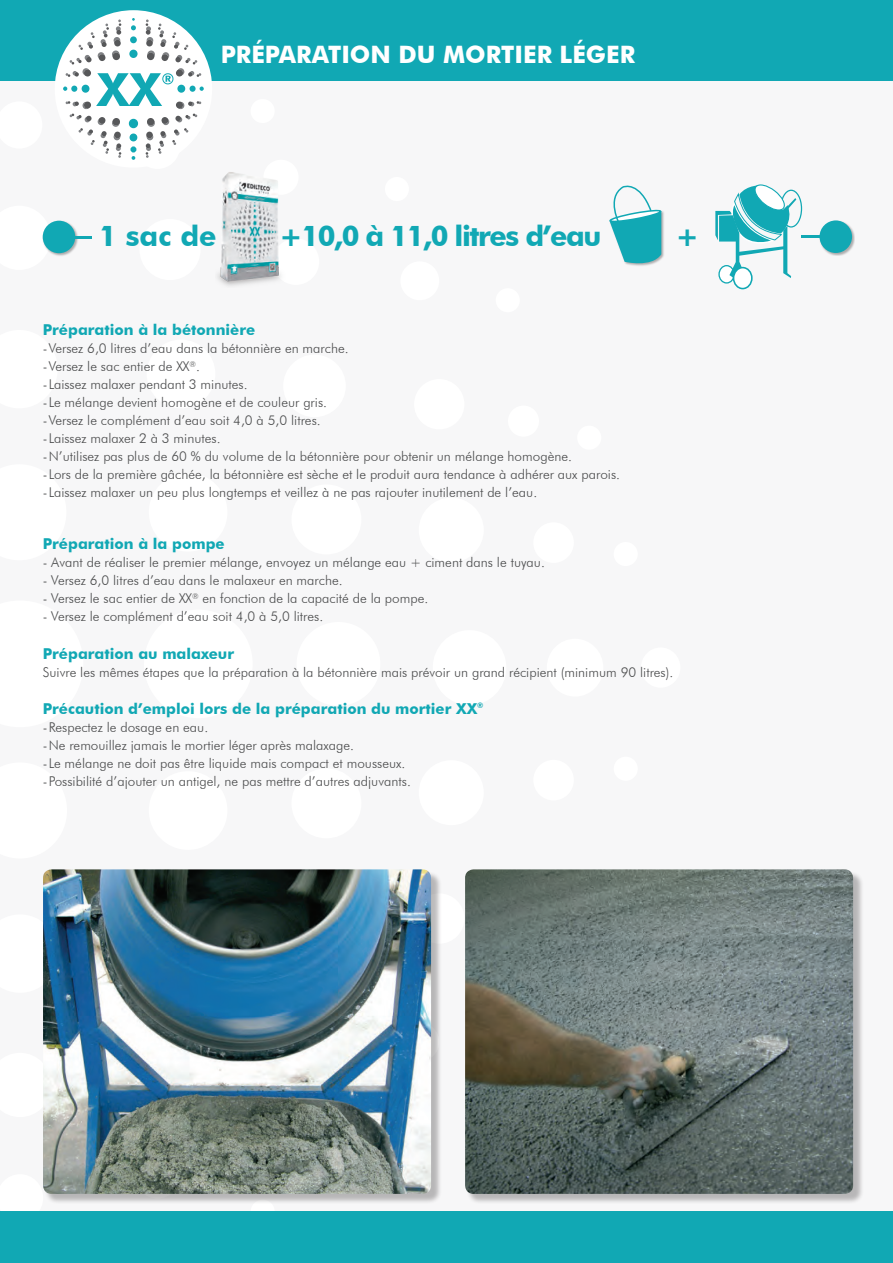
<style>
.page{position:relative;width:893px;height:1263px;background:#f7f7f8}
.page>*{position:absolute;margin:0;border:0;box-sizing:border-box;transform-origin:0 0}
.t1{font:700 28.5px "Futura BT";letter-spacing:-.05em;color:#11a8b4}
.t2{font:700 24px "Futura BT";color:#fff}
.t3{font:700 15px "Futura BT";color:#11a8b4}
.t4{font:300 13.5px "Futura BT";color:#4b4c4d}
</style>
<div class="page">
<div style="left:614px;top:542px;width:24px;height:24px;background:#fff;border-radius:50%"></div>
<div style="left:577px;top:426px;width:24px;height:24px;background:#fff;border-radius:50%"></div>
<div style="left:496px;top:288px;width:24px;height:24px;background:#fff;border-radius:50%"></div>
<div style="left:385px;top:177px;width:24px;height:24px;background:#fff;border-radius:50%"></div>
<div style="left:251px;top:99px;width:24px;height:24px;background:#fff;border-radius:50%"></div>
<div style="left:533px;top:522px;width:41px;height:41px;background:#fff;border-radius:50%"></div>
<div style="left:419px;top:498px;width:65px;height:64px;background:#fff;border-radius:50%"></div>
<div style="left:291px;top:484px;width:70px;height:70px;background:#fff;border-radius:50%"></div>
<div style="left:149px;top:473px;width:78px;height:79px;background:#fff;border-radius:50%"></div>
<div style="left:147px;top:340px;width:68px;height:68px;background:#fff;border-radius:50%"></div>
<div style="left:283px;top:355px;width:63px;height:62px;background:#fff;border-radius:50%"></div>
<div style="left:414px;top:379px;width:50px;height:50px;background:#fff;border-radius:50%"></div>
<div style="left:508px;top:406px;width:31px;height:31px;background:#fff;border-radius:50%"></div>
<div style="left:139px;top:219px;width:62px;height:61px;background:#fff;border-radius:50%"></div>
<div style="left:273px;top:238px;width:46px;height:47px;background:#fff;border-radius:50%"></div>
<div style="left:400px;top:261px;width:39px;height:39px;background:#fff;border-radius:50%"></div>
<div style="left:135px;top:124px;width:45px;height:45px;background:#fff;border-radius:50%"></div>
<div style="left:263px;top:160px;width:36px;height:35px;background:#fff;border-radius:50%"></div>
<div style="left:614px;top:757px;width:24px;height:24px;background:#fff;border-radius:50%"></div>
<div style="left:251px;top:1200px;width:24px;height:24px;background:#fff;border-radius:50%"></div>
<div style="left:533px;top:760px;width:41px;height:40px;background:#fff;border-radius:50%"></div>
<div style="left:419px;top:760px;width:65px;height:65px;background:#fff;border-radius:50%"></div>
<div style="left:291px;top:768px;width:70px;height:70px;background:#fff;border-radius:50%"></div>
<div style="left:149px;top:771px;width:78px;height:79px;background:#fff;border-radius:50%"></div>
<div style="left:414px;top:893px;width:50px;height:51px;background:#fff;border-radius:50%"></div>
<div style="left:433px;top:630px;width:73px;height:75px;background:#fff;border-radius:50%"></div>
<div style="left:547px;top:639px;width:56px;height:57px;background:#fff;border-radius:50%"></div>
<div style="left:641px;top:647px;width:39px;height:41px;background:#fff;border-radius:50%"></div>
<svg style="left:0;top:1211px;width:43px;height:1px"></svg>
<div style="left:144px;top:609px;width:109px;height:109px;background:#fff;border-radius:50%"></div>
<div style="left:297px;top:622px;width:83px;height:84px;background:#fff;border-radius:50%"></div>
<div style="left:0;top:0;width:893px;height:81px;background:#11a8b4"></div>
<div style="left:0;top:1212px;width:893px;height:51px;background:#11a8b4"></div>
<div style="left:44px;top:871px;width:398px;height:333px;background:#231f20;opacity:.3"></div>
<img style="left:43px;top:869px;width:388px;height:325px">
<div style="left:466px;top:871px;width:398px;height:333px;background:#231f20;opacity:.3"></div>
<img style="left:465px;top:869px;width:388px;height:325px">
<div style="left:42px;top:220px;width:36px;height:36px;background:#231f20;opacity:.35"></div>
<div style="left:43px;top:221px;width:32px;height:32px;background:#11a8b4;border-radius:50%"></div>
<svg style="left:75px;top:236px;width:17px;height:2px"></svg>
<div style="left:819px;top:220px;width:36px;height:36px;background:#231f20;opacity:.35"></div>
<div style="left:819px;top:220px;width:33px;height:33px;background:#11a8b4;border-radius:50%"></div>
<div style="left:718px;top:265px;width:17px;height:19px;border:1px solid #11a8b4;border-radius:50%"></div>
<div style="left:733px;top:267px;width:20px;height:22px;border:2px solid #11a8b4;border-radius:50%"></div>
<div style="left:609px;top:210px;width:55px;height:56px;background:#231f20;opacity:.35"></div>
<svg style="left:609px;top:185px;width:52px;height:81px"></svg>
<svg style="left:715px;top:184px;width:107px;height:98px"></svg>
<img style="left:217px;top:172px;width:64px;height:114px">
<div style="left:55px;top:10px;width:157px;height:158px;background:#fff;border-radius:50%"></div>
<svg style="left:63px;top:18px;width:141px;height:142px"></svg>
<p class="t2" style="left:221px;top:40px;width:416px">PRÉPARATION DU MORTIER LÉGER</p>
<p class="t1" style="left:99px;top:218px;width:119px">1 sac de</p>
<p class="t1" style="left:279px;top:218px;width:324px">+10,0 à 11,0 litres d’eau</p>
<p class="t1" style="left:675px;top:218px;width:25px">+</p>
<p class="t3" style="left:43px;top:321px;width:214px">Préparation à la bétonnière</p>
<p class="t4" style="left:43px;top:340px;width:307px">-Versez 6,0 litres d’eau dans la bétonnière en marche.</p>
<p class="t4" style="left:43px;top:358px;width:159px">-Versez le sac entier de XX<sup>®</sup>.</p>
<p class="t4" style="left:43px;top:376px;width:206px">-Laissez malaxer pendant 3 minutes.</p>
<p class="t4" style="left:43px;top:394px;width:286px">-Le mélange devient homogène et de couleur gris.</p>
<p class="t4" style="left:43px;top:412px;width:279px">-Versez le complément d’eau soit 4,0 à 5,0 litres.</p>
<p class="t4" style="left:43px;top:430px;width:179px">-Laissez malaxer 2 à 3 minutes.</p>
<p class="t4" style="left:43px;top:448px;width:531px">-N’utilisez pas plus de 60 % du volume de la bétonnière pour obtenir un mélange homogène.</p>
<p class="t4" style="left:43px;top:466px;width:579px">-Lors de la première gâchée, la bétonnière est sèche et le produit aura tendance à adhérer aux parois.</p>
<p class="t4" style="left:43px;top:484px;width:496px">-Laissez malaxer un peu plus longtemps et veillez à ne pas rajouter inutilement de l’eau.</p>
<p class="t3" style="left:43px;top:535px;width:183px">Préparation à la pompe</p>
<p class="t4" style="left:43px;top:554px;width:504px">- Avant de réaliser le premier mélange, envoyez un mélange eau + ciment dans le tuyau.</p>
<p class="t4" style="left:43px;top:572px;width:301px">- Versez 6,0 litres d’eau dans le malaxeur en marche.</p>
<p class="t4" style="left:43px;top:590px;width:387px">- Versez le sac entier de XX<sup>®</sup> en fonction de la capacité de la pompe.</p>
<p class="t4" style="left:43px;top:608px;width:282px">- Versez le complément d’eau soit 4,0 à 5,0 litres.</p>
<p class="t3" style="left:43px;top:644px;width:193px">Préparation au malaxeur</p>
<p class="t4" style="left:43px;top:664px;width:632px">Suivre les mêmes étapes que la préparation à la bétonnière mais prévoir un grand récipient (minimum 90 litres).</p>
<p class="t3" style="left:43px;top:700px;width:442px">Précaution d’emploi lors de la préparation du mortier XX<sup>®</sup></p>
<p class="t4" style="left:43px;top:719px;width:167px">-Respectez le dosage en eau.</p>
<p class="t4" style="left:43px;top:737px;width:313px">-Ne remouillez jamais le mortier léger après malaxage.</p>
<p class="t4" style="left:43px;top:755px;width:364px">-Le mélange ne doit pas être liquide mais compact et mousseux.</p>
<p class="t4" style="left:43px;top:773px;width:370px">-Possibilité d’ajouter un antigel, ne pas mettre d’autres adjuvants.</p>
</div>
